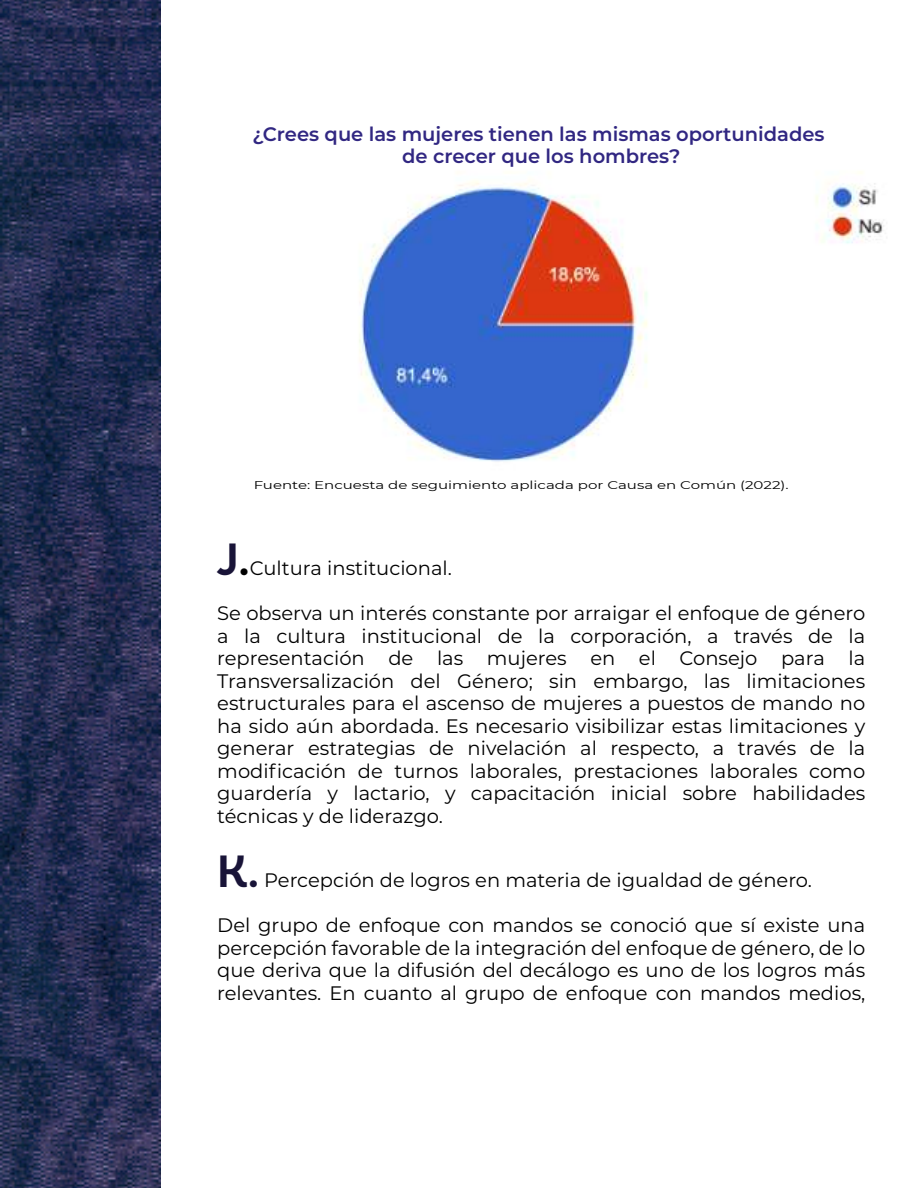
<style>
.page{position:relative;width:918px;height:1188px;background:#fff}
.page>*{position:absolute;margin:0;border:0;box-sizing:border-box;transform-origin:0 0}
.t1{font:700 45px "Andes";color:#191438}
.t2{font:19.5px/22.5px "Montserrat";color:#000;text-align:justify}
.t3{font:600 19.5px/22.5px "Montserrat";color:#312782;text-align:center}
.t4{font:11.25px "Montserrat";color:#000;scale:1.33 1}
.s1{color:#000}
</style>
<div class="page">
<img style="left:0;top:0;width:161px;height:1188px">
<img style="left:359px;top:171px;width:525px;height:291px">
<p class="t3" style="left:253px;top:122px;width:574px">¿Crees que las mujeres tienen las mismas oportunidades de crecer que los hombres?</p>
<p class="t4" style="left:254px;top:478px;width:404px">Fuente: Encuesta de seguimiento aplicada por Causa en Común (2022).</p>
<h1 class="t1" style="left:217px;top:532px;width:34px">J<span class="s1">.</span></h1>
<p class="t2" style="left:250px;top:556px;width:204px">Cultura institucional.</p>
<p class="t2" style="left:217px;top:601px;width:650px">Se observa un interés constante por arraigar el enfoque de género a la cultura institucional de la corporación, a través de la representación de las mujeres en el Consejo para la Transversalización del Género; sin embargo, las limitaciones estructurales para el ascenso de mujeres a puestos de mando no ha sido aún abordada. Es necesario visibilizar estas limitaciones y generar estrategias de nivelación al respecto, a través de la modificación de turnos laborales, prestaciones laborales como guardería y lactario, y capacitación inicial sobre habilidades técnicas y de liderazgo.</p>
<h1 class="t1" style="left:217px;top:844px;width:43px">K.</h1>
<p class="t2" style="left:264px;top:868px;width:549px">Percepción de logros en materia de igualdad de género.</p>
<p class="t2" style="left:217px;top:913px;width:650px">Del grupo de enfoque con mandos se conoció que sí existe una percepción favorable de la integración del enfoque de género, de lo que deriva que la difusión del decálogo es uno de los logros más relevantes. En cuanto al grupo de enfoque con mandos medios,</p>
</div>
